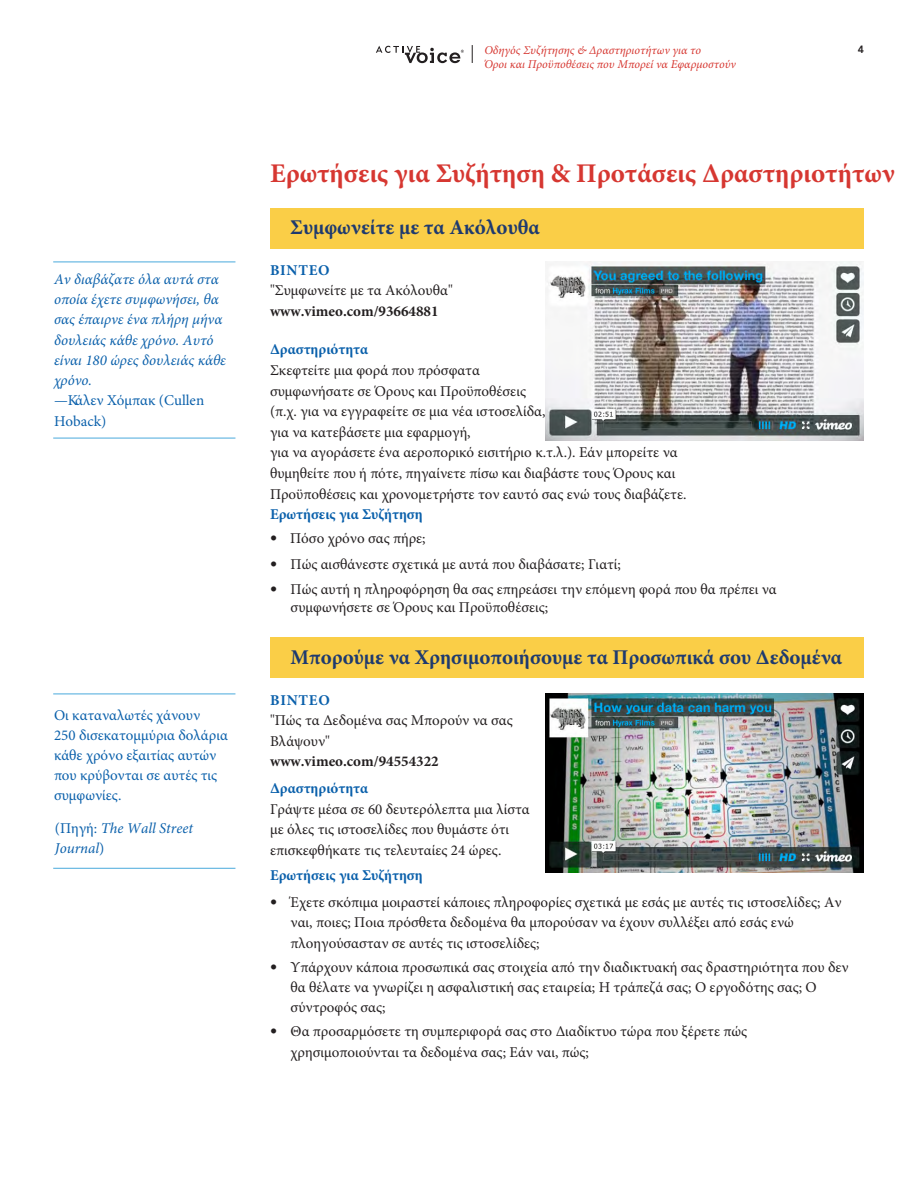
<style>
.page{position:relative;width:918px;height:1188px;background:#fff}
.page>*{position:absolute;margin:0;border:0;box-sizing:border-box;transform-origin:0 0}
.head_1{font:700 27px "Minion Pro";color:#d63731}
.head_2{font:700 21px "Minion Pro";color:#1e3a6f}
.bullet_points{font:15px/20.5px "Minion Pro";color:#231f20}
.subhead{font:15px/20.5px "Minion Pro";color:#231f20}
.text{font:15px/20.5px "Minion Pro";color:#231f20}
.text-2{font:italic 15px/20.2px "Minion Pro";color:#0a60ab}
.text-3{font:15px/20px "Minion Pro";color:#0a60ab}
.subhead-2{font:700 15px "Minion Pro";color:#0a60ab}
.t1{font:italic 12px "Minion Pro";color:#d63731}
.t2{font:800 10.5px "Avenir";color:#231f20}
.s1{font-style:normal}
.s2{font-weight:700;color:#0a60ab}
.s3{font-weight:700}
.s4{font-family:"Avenir";font-size:14.25px}
</style>
<div class="page">
<svg style="left:376px;top:46px;width:88px;height:17px"></svg>
<svg style="left:472px;top:45px;width:1px;height:18px"></svg>
<div style="left:270px;top:208px;width:594px;height:41px;background:#face47"></div>
<div style="left:270px;top:637px;width:594px;height:40px;background:#face47"></div>
<img style="left:545px;top:262px;width:319px;height:178px">
<img style="left:545px;top:694px;width:319px;height:178px">
<hr style="left:53px;top:262px;width:182px;height:1px;background:#49a9dc">
<hr style="left:53px;top:438px;width:182px;height:1px;background:#49a9dc">
<hr style="left:53px;top:694px;width:182px;height:1px;background:#49a9dc">
<hr style="left:53px;top:868px;width:182px;height:1px;background:#49a9dc">
<p class="text-2" style="left:54px;top:269px;width:174px">Αν διαβάζατε όλα αυτά στα οποία έχετε συμφωνήσει, θα σας έπαιρνε ένα πλήρη μήνα δουλειάς κάθε χρόνο. Αυτό είναι 180 ώρες δουλειάς κάθε χρόνο.<br><span class="s1">—Κάλεν Χόμπακ (Cullen<br>Hoback)</span></p>
<p class="text-3" style="left:54px;top:705px;width:175px">Οι καταναλωτές χάνουν<br>250 δισεκατομμύρια δολάρια κάθε χρόνο εξαιτίας αυτών που κρύβονται σε αυτές τις συμφωνίες.</p>
<p class="text-2" style="left:55px;top:818px;width:140px"><span class="s1">(Πηγή:</span> The Wall Street<br>Journal<span class="s1">)</span></p>
<p class="t1" style="left:484px;top:42px;width:218px">Οδηγός Συζήτησης &amp; Δραστηριοτήτων για το</p>
<p class="t2" style="left:858px;top:43px;width:8px">4</p>
<p class="t1" style="left:484px;top:56px;width:253px">Όροι και Προϋποθέσεις που Μπορεί να Εφαρμοστούν</p>
<p class="head_1" style="left:270px;top:154px;width:627px">Ερωτήσεις για Συζήτηση &amp; Προτάσεις Δραστηριοτήτων</p>
<p class="head_2" style="left:290px;top:213px;width:251px">Συμφωνείτε με τα Ακόλουθα</p>
<p class="text" style="left:270px;top:260px;width:184px"><span class="s2">ΒΙΝΤΕΟ<br></span>"Συμφωνείτε με τα Ακόλουθα" <span class="s3">www.vimeo.com/93664881</span></p>
<p class="subhead" style="left:270px;top:339px;width:418px"><span class="s2">Δραστηριότητα<br></span>Σκεφτείτε μια φορά που πρόσφατα<br>συμφωνήσατε σε Όρους και Προϋποθέσεις<br>(π.χ. για να εγγραφείτε σε μια νέα ιστοσελίδα,<br>για να κατεβάσετε μια εφαρμογή,<br>για να αγοράσετε ένα αεροπορικό εισιτήριο κ.τ.λ.). Εάν μπορείτε να θυμηθείτε που ή πότε, πηγαίνετε πίσω και διαβάστε τους Όρους και Προϋποθέσεις και χρονομετρήστε τον εαυτό σας ενώ τους διαβάζετε.<br><span class="s2">Ερωτήσεις για Συζήτηση</span></p>
<p class="bullet_points" style="left:270px;top:528px;width:157px"><span class="s4">•</span> Πόσο χρόνο σας πήρε;</p>
<p class="bullet_points" style="left:270px;top:554px;width:352px"><span class="s4">•</span> Πώς αισθάνεστε σχετικά με αυτά που διαβάσατε; Γιατί;</p>
<p class="bullet_points" style="left:291px;top:581px;width:488px;line-height:18px;text-indent:-21px"><span class="s4">•</span> Πώς αυτή η πληροφόρηση θα σας επηρεάσει την επόμενη φορά που θα πρέπει να συμφωνήσετε σε Όρους και Προϋποθέσεις;</p>
<p class="head_2" style="left:291px;top:643px;width:553px">Μπορούμε να Χρησιμοποιήσουμε τα Προσωπικά σου Δεδομένα</p>
<p class="text" style="left:270px;top:690px;width:244px"><span class="s2">ΒΙΝΤΕΟ<br></span>"Πώς τα Δεδομένα σας Μπορούν να σας<br>Βλάψουν"<br><span class="s3">www.vimeo.com/94554322</span></p>
<p class="text" style="left:270px;top:778px;width:261px"><span class="s2">Δραστηριότητα<br></span>Γράψτε μέσα σε 60 δευτερόλεπτα μια λίστα με όλες τις ιστοσελίδες που θυμάστε ότι επισκεφθήκατε τις τελευταίες 24 ώρες.</p>
<p class="subhead-2" style="left:270px;top:865px;width:154px">Ερωτήσεις για Συζήτηση</p>
<p class="bullet_points" style="left:291px;top:892px;width:552px;text-indent:-21px"><span class="s4">•</span> Έχετε σκόπιμα μοιραστεί κάποιες πληροφορίες σχετικά με εσάς με αυτές τις ιστοσελίδες; Αν ναι, ποιες; Ποια πρόσθετα δεδομένα θα μπορούσαν να έχουν συλλέξει από εσάς ενώ πλοηγούσασταν σε αυτές τις ιστοσελίδες;</p>
<p class="bullet_points" style="left:291px;top:957px;width:560px;text-indent:-21px"><span class="s4">•</span> Υπάρχουν κάποια προσωπικά σας στοιχεία από την διαδικτυακή σας δραστηριότητα που δεν θα θέλατε να γνωρίζει η ασφαλιστική σας εταιρεία; Η τράπεζά σας; Ο εργοδότης σας; Ο σύντροφός σας;</p>
<p class="bullet_points" style="left:291px;top:1021px;width:458px;text-indent:-21px"><span class="s4">•</span> Θα προσαρμόσετε τη συμπεριφορά σας στο Διαδίκτυο τώρα που ξέρετε πώς χρησιμοποιούνται τα δεδομένα σας; Εάν ναι, πώς;</p>
</div>
